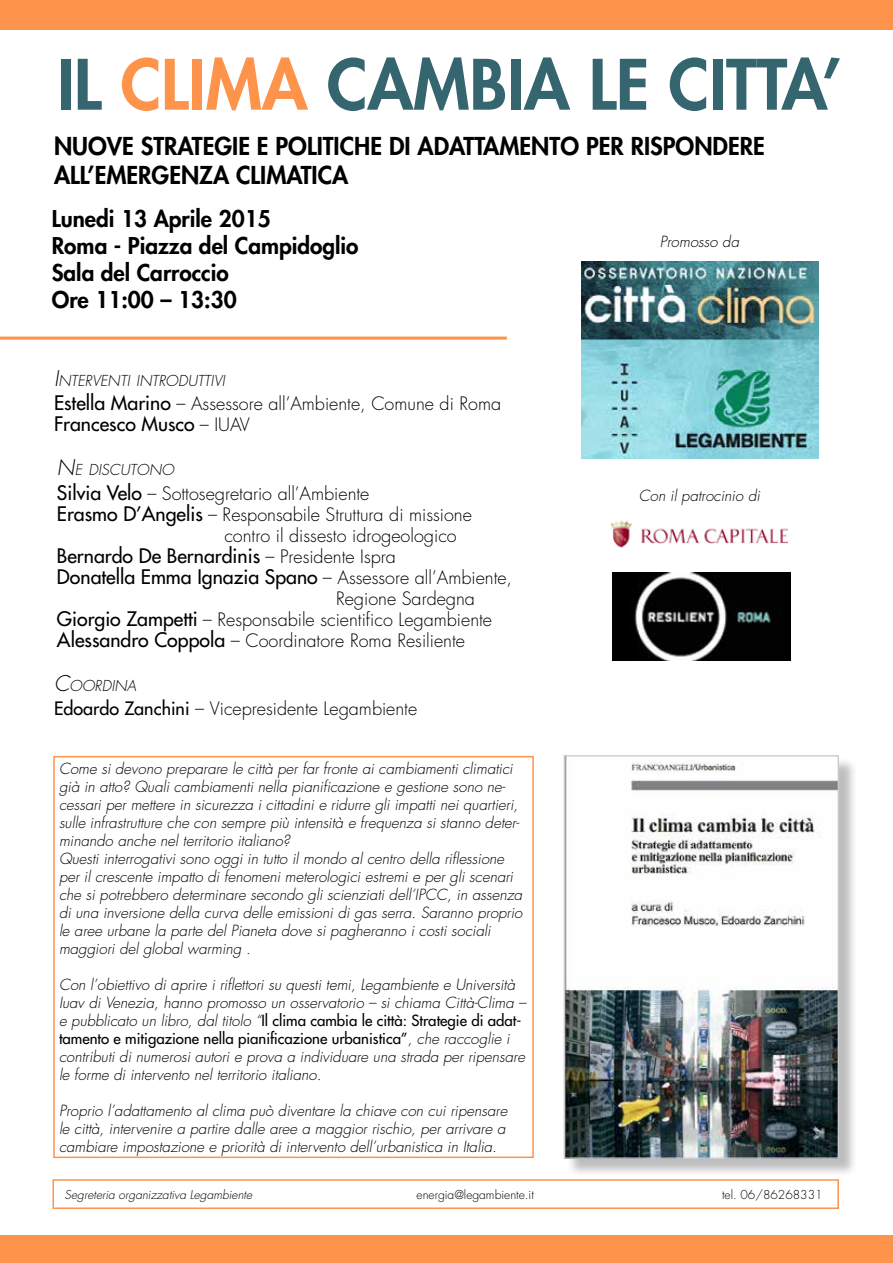
<style>
.page{position:relative;width:893px;height:1263px;background:#fff}
.page>*{position:absolute;margin:0;border:0;box-sizing:border-box;transform-origin:0 0}
.t1{font:800 67.5px "Futura Std";color:#35656f}
.t2{font:800 24px/28.8px "Futura Std";color:#000}
.t3{font:800 22.5px/27px "Futura Std";color:#000}
.t4{font:500 19.5px/21px "Futura Std";color:#000}
.t5{font:300 18px/21px "Futura Std";color:#000}
.t6{font:italic 300 15px/18px "Futura Std";color:#000}
.t7{font:italic 300 14.7px "Futura Std";color:#000}
.t8{font:300 12px "Futura Std";color:#000}
.t9{font:italic 300 12px "Futura Std";color:#000}
.s1{color:#fe934c}
.s2{font-size:21px}
.s3{font-weight:500;font-size:19.5px}
.s4{font-weight:300;font-size:18px}
.s5{font-weight:500}
.s6{font-weight:500;font-style:normal}
</style>
<div class="page">
<div style="left:52px;top:1179px;width:787px;height:30px;border:2px solid #fe934c"></div>
<img style="left:612px;top:520px;width:175px;height:28px">
<div style="left:53px;top:756px;width:481px;height:402px;border:2px solid #fe934c"></div>
<div style="left:566px;top:757px;width:291px;height:420px;background:#000;opacity:.26"></div>
<img style="left:566px;top:757px;width:271px;height:400px">
<div style="left:564px;top:755px;width:275px;height:404px;border:1px solid #c9cacc"></div>
<img style="left:581px;top:262px;width:238px;height:196px">
<hr style="left:0;top:337px;width:507px;height:3px;background:#fe934c">
<div style="left:0;top:0;width:893px;height:29px;background:#fe934c"></div>
<div style="left:0;top:1235px;width:893px;height:28px;background:#fe934c"></div>
<img style="left:612px;top:572px;width:179px;height:88px">
<h1 class="t1" style="left:57px;top:42px;width:786px">IL <span class="s1">CLIMA</span> CAMBIA LE CITTA’</h1>
<h2 class="t2" style="left:54px;top:132px;width:712px">NUOVE STRATEGIE E POLITICHE DI ADATTAMENTO PER RISPONDERE<br>ALL’EMERGENZA CLIMATICA</h2>
<h3 class="t3" style="left:52px;top:205px;width:308px">Lunedi 13 Aprile 2015<br>Roma - Piazza del Campidoglio<br>Sala del Carroccio<br>Ore 11:00 – 13:30</h3>
<p class="t7" style="left:54px;top:371px;width:172px"><span class="s2">I</span>NTERVENTI INTRODUTTIVI</p>
<p class="t5" style="left:54px;top:394px;width:449px"><span class="s3">Estella Marino</span> – Assessore all’Ambiente, Comune di Roma</p>
<h3 class="t4" style="left:54px;top:413px;width:197px">Francesco Musco <span class="s4">– IUAV</span></h3>
<p class="t7" style="left:57px;top:461px;width:119px"><span class="s2">N</span>E DISCUTONO</p>
<p class="t5" style="left:57px;top:483px;width:314px"><span class="s3">Silvia Velo</span> – Sottosegretario all’Ambiente</p>
<p class="t5" style="left:57px;top:504px;width:416px"><span class="s3">Erasmo D’Angelis</span> – Responsabile Struttura di missione</p>
<p class="t5" style="left:224px;top:525px;width:234px">contro il dissesto idrogeologico</p>
<h3 class="t4" style="left:57px;top:545px;width:457px">Bernardo De Bernardinis <span class="s4">– Presidente Ispra<br></span>Donatella Emma Ignazia Spano <span class="s4">– Assessore all’Ambiente,</span></h3>
<p class="t5" style="left:57px;top:588px;width:437px;text-indent:279px">Regione Sardegna<br><span class="s3">Giorgio Zampetti</span> – Responsabile scientifico Legambiente<br><span class="s3">Alessandro Coppola</span> – Coordinatore Roma Resiliente</p>
<p class="t7" style="left:54px;top:677px;width:84px"><span class="s2">C</span>OORDINA</p>
<p class="t5" style="left:54px;top:698px;width:365px"><span class="s5">Edoardo Zanchini</span> – Vicepresidente Legambiente</p>
<p class="t6" style="left:59px;top:760px;width:465px">Come si devono preparare le città per far fronte ai cambiamenti climatici già in atto? Quali cambiamenti nella pianificazione e gestione sono ne&shy;cessari per mettere in sicurezza i cittadini e ridurre gli impatti nei quartieri, sulle infrastrutture che con sempre più intensità e frequenza si stanno deter&shy;minando anche nel territorio italiano?<br>Questi interrogativi sono oggi in tutto il mondo al centro della riflessione per il crescente impatto di fenomeni meterologici estremi e per gli scenari che si potrebbero determinare secondo gli scienziati dell’IPCC, in assenza di una inversione della curva delle emissioni di gas serra. Saranno proprio le aree urbane la parte del Pianeta dove si pagheranno i costi sociali maggiori del global warming .</p>
<p class="t6" style="left:59px;top:976px;width:468px">Con l’obiettivo di aprire i riflettori su questi temi, Legambiente e Università Iuav di Venezia, hanno promosso un osservatorio – si chiama Città-Clima – e pubblicato un libro, dal titolo “<span class="s6">Il clima cambia le città: Strategie di adat&shy;tamento e mitigazione nella pianificazione urbanistica”</span>, che raccoglie i contributi di numerosi autori e prova a individuare una strada per ripensare le forme di intervento nel territorio italiano.</p>
<p class="t6" style="left:59px;top:1102px;width:450px">Proprio l’adattamento al clima può diventare la chiave con cui ripensare le città, intervenire a partire dalle aree a maggior rischio, per arrivare a cambiare impostazione e priorità di intervento dell’urbanistica in Italia.</p>
<p class="t6" style="left:660px;top:233px;width:81px">Promosso da</p>
<p class="t6" style="left:639px;top:487px;width:123px">Con il patrocinio di</p>
<p class="t9" style="left:65px;top:1187px;width:189px">Segreteria organizzativa Legambiente</p>
<p class="t8" style="left:417px;top:1187px;width:119px">energia@legambiente.it</p>
<p class="t8" style="left:722px;top:1187px;width:102px">tel. 06/86268331</p>
</div>
